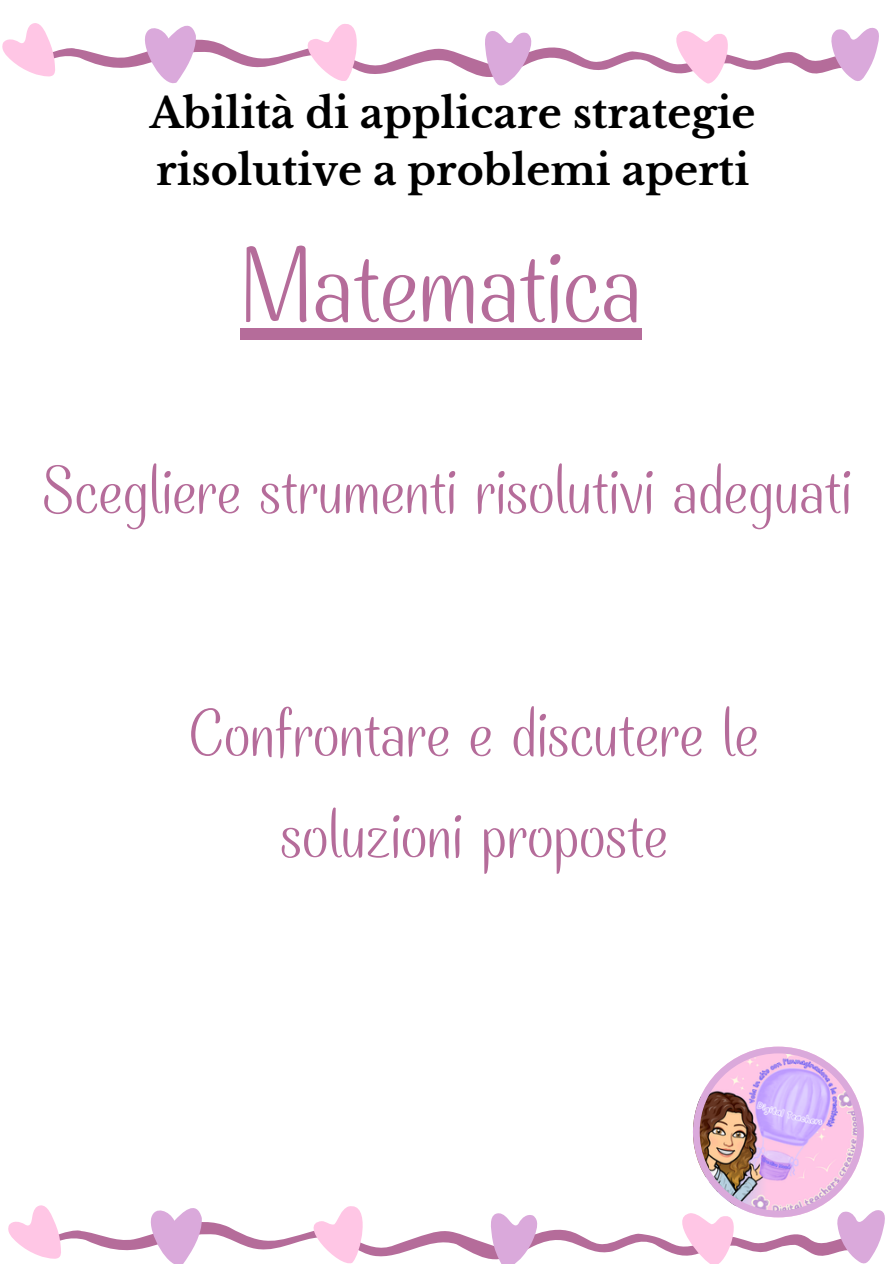
<style>
.page{position:relative;width:894px;height:1264px;background:#fff}
.page>*{position:absolute;margin:0;border:0;box-sizing:border-box;transform-origin:0 0}
.t1{font:117.15px "Rhyme TH Formal";color:#b56c9a}
.t2{font:72.9px/101.2px "Rhyme TH Formal";color:#b56c9a;text-align:center}
.t3{font:700 41.1px/56.8px "Libre Baskerville";color:#000}
</style>
<div class="page">
<svg style="left:45px;top:39px;width:784px;height:38px"></svg>
<svg style="left:290px;top:24px;width:76px;height:57px"></svg>
<svg style="left:660px;top:31px;width:80px;height:53px"></svg>
<svg style="left:2px;top:23px;width:55px;height:53px"></svg>
<svg style="left:141px;top:25px;width:55px;height:59px"></svg>
<svg style="left:829px;top:27px;width:50px;height:54px"></svg>
<svg style="left:482px;top:31px;width:51px;height:55px"></svg>
<svg style="left:8px;top:1046px;width:877px;height:217px"></svg>
<div style="left:240px;top:328px;width:401px;height:12px;background:#b56c9a"></div>
<p class="t3" style="left:150px;top:85px;width:607px">Abilità di applicare strategie risolutive a problemi aperti</p>
<h1 class="t1" style="left:240px;top:234px;width:402px">Matematica</h1>
<h2 class="t2" style="left:42px;top:451px;width:810px">Scegliere strumenti risolutivi adeguati</h2>
<h2 class="t2" style="left:189px;top:694px;width:571px">Confrontare e discutere le soluzioni proposte</h2>
</div>
